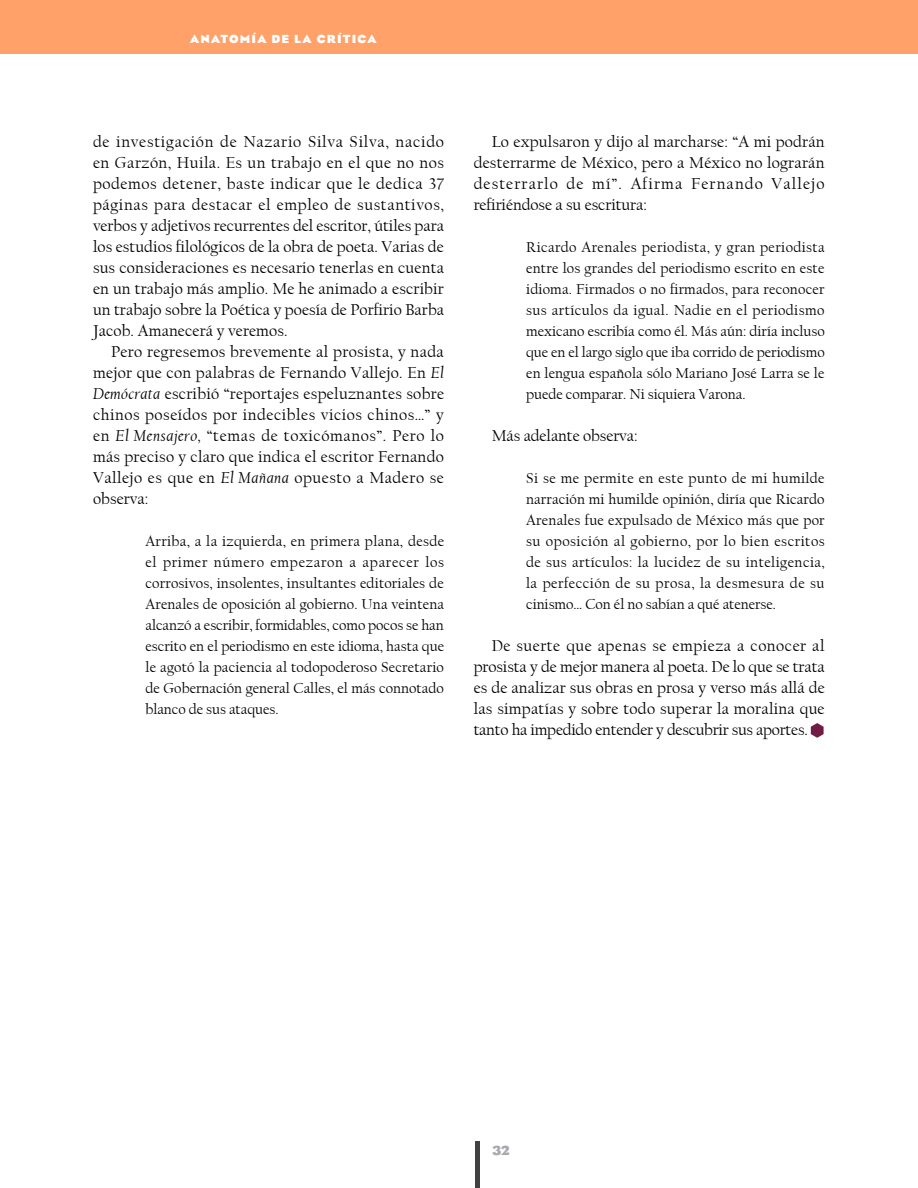
<style>
.page{position:relative;width:918px;height:1188px;background:#fff}
.page>*{position:absolute;margin:0;border:0;box-sizing:border-box;transform-origin:0 0}
.t1{font:16.5px/21px "Californian FB";letter-spacing:.005em;color:#000;text-align:justify}
.t2{font:15px/21px "Californian FB";letter-spacing:-.005em;color:#000;text-align:justify}
.t3{font:700 13.5px "Eagle";color:#a7a9ac}
.t4{font:700 12px "Eagle";letter-spacing:.1em;color:#fff}
.s1{font-style:italic}
</style>
<div class="page">
<div style="left:0;top:0;width:918px;height:54px;background:#ffa168"></div>
<hr style="left:476px;top:1142px;width:4px;height:46px;background:#414042">
<svg style="left:811px;top:723px;width:13px;height:15px"></svg>
<p class="t4" style="left:190px;top:32px;width:178px">ANATOMÍA DE LA CRÍTICA</p>
<p class="t1" style="left:93px;top:131px;width:353px">de investigación de Nazario Silva Silva, nacido en Garzón, Huila. Es un trabajo en el que no nos podemos detener, baste indicar que le dedica 37 páginas para destacar el empleo de sustantivos, verbos y adjetivos recurrentes del escritor, útiles para los estudios filológicos de la obra de poeta. Varias de sus consideraciones es necesario tenerlas en cuenta en un trabajo más amplio. Me he animado a escribir un trabajo sobre la Poética y poesía de Porfirio Barba Jacob. Amanecerá y veremos.</p>
<p class="t1" style="left:93px;top:341px;width:353px;text-indent:18px">Pero regresemos brevemente al prosista, y nada mejor que con palabras de Fernando Vallejo. En <span class="s1">El Demócrata</span> escribió “reportajes espeluznantes sobre chinos poseídos por indecibles vicios chinos…” y en <span class="s1">El Mensajero,</span> “temas de toxicómanos”. Pero lo más preciso y claro que indica el escritor Fernando Vallejo es que en <span class="s1">El Mañana</span> opuesto a Madero se observa:</p>
<p class="t2" style="left:146px;top:531px;width:300px">Arriba, a la izquierda, en primera plana, desde el primer número empezaron a aparecer los corrosivos, insolentes, insultantes editoriales de Arenales de oposición al gobierno. Una veintena alcanzó a escribir, formidables, como pocos se han escrito en el periodismo en este idioma, hasta que le agotó la paciencia al todopoderoso Secretario de Gobernación general Calles, el más connotado blanco de sus ataques.</p>
<p class="t1" style="left:474px;top:131px;width:353px;text-indent:18px">Lo expulsaron y dijo al marcharse: “A mi podrán desterrarme de México, pero a México no lograrán desterrarlo de mí”. Afirma Fernando Vallejo refiriéndose a su escritura:</p>
<p class="t2" style="left:526px;top:237px;width:300px">Ricardo Arenales periodista, y gran periodista entre los grandes del periodismo escrito en este idioma. Firmados o no firmados, para reconocer sus artículos da igual. Nadie en el periodismo mexicano escribía como él. Más aún: diría incluso que en el largo siglo que iba corrido de periodismo en lengua española sólo Mariano José Larra se le puede comparar. Ni siquiera Varona.</p>
<p class="t1" style="left:492px;top:425px;width:147px">Más adelante observa:</p>
<p class="t2" style="left:526px;top:468px;width:300px">Si se me permite en este punto de mi humilde narración mi humilde opinión, diría que Ricardo Arenales fue expulsado de México más que por su oposición al gobierno, por lo bien escritos de sus artículos: la lucidez de su inteligencia, la perfección de su prosa, la desmesura de su cinismo… Con él no sabían a qué atenerse.</p>
<p class="t1" style="left:474px;top:635px;width:353px;text-indent:18px">De suerte que apenas se empieza a conocer al prosista y de mejor manera al poeta. De lo que se trata es de analizar sus obras en prosa y verso más allá de las simpatías y sobre todo superar la moralina que tanto ha impedido entender y descubrir sus aportes.</p>
<p class="t3" style="left:492px;top:1143px;width:19px">32</p>
</div>
